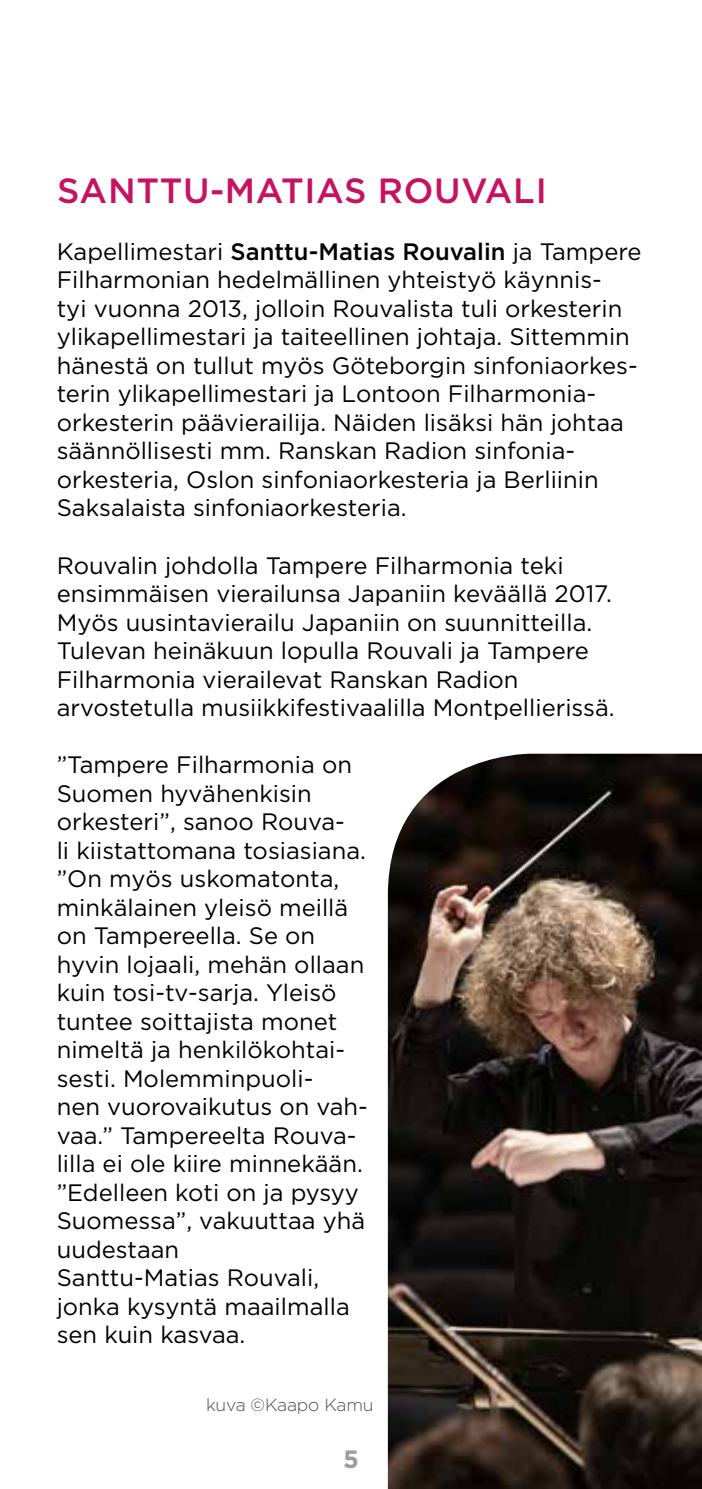
<style>
.page{position:relative;width:702px;height:1489px;background:#fff}
.page>*{position:absolute;margin:0;border:0;box-sizing:border-box;transform-origin:0 0}
.t1{font:500 35px "Gotham Pro";letter-spacing:.02em;color:#c71261}
.t2{font:700 25px "Gotham Pro";color:#9d9d9c}
.t3{font:23.75px/28.5px "Gotham Pro";color:#000}
.t4{font:300 17.5px "Gotham Pro";letter-spacing:-.01em;color:#474f53}
.s1{font-weight:500}
</style>
<div class="page">
<img style="left:388px;top:753px;width:314px;height:735px">
<h1 class="t1" style="left:57px;top:170px;width:491px">SANTTU-MATIAS ROUVALI</h1>
<p class="t3" style="left:57px;top:237px;width:586px">Kapellimestari <span class="s1">Santtu-Matias Rouvalin</span> ja Tampere Filharmonian hedelmällinen yhteistyö käynnis-<br>tyi vuonna 2013, jolloin Rouvalista tuli orkesterin ylikapellimestari ja taiteellinen johtaja. Sittemmin hänestä on tullut myös Göteborgin sinfoniaorkes&shy;terin ylikapellimestari ja Lontoon Filharmonia&shy;orkesterin päävierailija. Näiden lisäksi hän johtaa säännöllisesti mm. Ranskan Radion sinfonia&shy;orkesteria, Oslon sinfoniaorkesteria ja Berliinin Saksalaista sinfoniaorkesteria.</p>
<p class="t3" style="left:57px;top:551px;width:559px">Rouvalin johdolla Tampere Filharmonia teki ensimmäisen vierailunsa Japaniin keväällä 2017.<br>Myös uusintavierailu Japaniin on suunnitteilla.<br>Tulevan heinäkuun lopulla Rouvali ja Tampere Filharmonia vierailevat Ranskan Radion arvostetulla musiikkifestivaalilla Montpellierissä.</p>
<p class="t3" style="left:57px;top:750px;width:313px">”Tampere Filharmonia on<br>Suomen hyvähenkisin orkesteri”, sanoo Rouva-<br>li kiistattomana tosiasiana. ”On myös uskomatonta, minkälainen yleisö meillä on Tampereella. Se on hyvin lojaali, mehän ollaan kuin tosi-tv-sarja. Yleisö tuntee soittajista monet nimeltä ja henkilökohtai&shy;sesti. Molemminpuoli-<br>nen vuorovaikutus on vah&shy;vaa.” Tampereelta Rouva&shy;lilla ei ole kiire minnekään. ”Edelleen koti on ja pysyy<br>Suomessa”, vakuuttaa yhä uudestaan<br>Santtu-Matias Rouvali, jonka kysyntä maailmalla sen kuin kasvaa.</p>
<p class="t4" style="left:206px;top:1394px;width:169px">kuva ©Kaapo Kamu</p>
<p class="t2" style="left:343px;top:1444px;width:17px">5</p>
</div>
